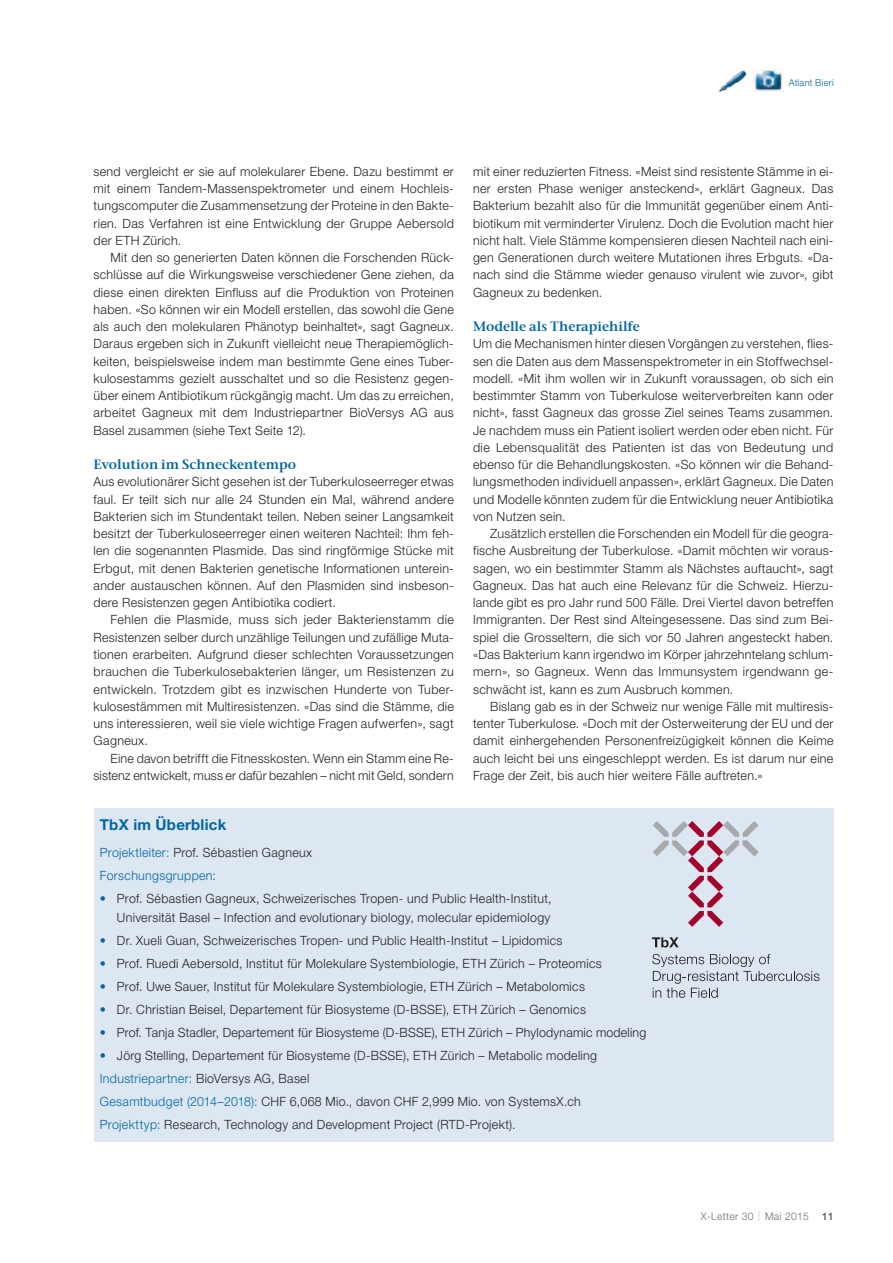
<style>
.page{position:relative;width:893px;height:1263px;background:#fff}
.page>*{position:absolute;margin:0;border:0;box-sizing:border-box;transform-origin:0 0}
.t1{font:700 15px "Helvetica Neue LT Std";letter-spacing:.015em;color:#0066a2}
.t2{font:600 13.5px "Stone Ser ITC Std";color:#0066a2}
.t3{font:300 12.75px/17.2px "Helvetica Neue LT Std";letter-spacing:.025em;color:#231f20;text-align:justify}
.t4{font:300 12.75px/23px "Helvetica Neue LT Std";letter-spacing:.03em;color:#0066a2}
.t5{font:300 10.5px "Helvetica Neue LT Std";letter-spacing:.03em;color:#6c6d70}
.t6{font:300 9.45px "Helvetica Neue LT Std";letter-spacing:.03em;color:#0066a2}
.s1{color:#231f20}
.s2{color:#0066a2}
.s3{color:#87898c}
.s4{font-weight:700}
</style>
<div class="page">
<img style="left:754px;top:70px;width:29px;height:21px">
<img style="left:718px;top:70px;width:29px;height:22px">
<div style="left:94px;top:809px;width:739px;height:333px;background:#dce7f2"></div>
<svg style="left:653px;top:821px;width:105px;height:106px"></svg>
<svg style="left:652px;top:937px;width:27px;height:10px"></svg>
<svg style="left:652px;top:954px;width:167px;height:44px"></svg>
<p class="t6" style="left:789px;top:79px;width:46px">Atlant Bieri</p>
<p class="t3" style="left:94px;top:164px;width:362px">send vergleicht er sie auf molekularer Ebene. Dazu bestimmt er mit einem Tandem-Massenspektrometer und einem Hochleis&shy;tungscomputer die Zusammensetzung der Proteine in den Bakte&shy;rien. Das Verfahren ist eine Entwicklung der Gruppe Aebersold der ETH Zürich.</p>
<p class="t3" style="left:94px;top:250px;width:362px;text-indent:17px">Mit den so generierten Daten können die Forschenden Rück&shy;schlüsse auf die Wirkungsweise verschiedener Gene ziehen, da diese einen direkten Einfluss auf die Produktion von Proteinen haben. «So können wir ein Modell erstellen, das sowohl die Gene als auch den molekularen Phänotyp beinhaltet», sagt Gagneux.<br>Daraus ergeben sich in Zukunft vielleicht neue Therapiemöglich&shy;keiten, beispielsweise indem man bestimmte Gene eines Tuber&shy;kulosestamms gezielt ausschaltet und so die Resistenz gegen&shy;über einem Antibiotikum rückgängig macht. Um das zu erreichen, arbeitet Gagneux mit dem Industriepartner BioVersys AG aus Basel zusammen (siehe Text Seite 12).</p>
<p class="t2" style="left:94px;top:459px;width:204px">Evolution im Schneckentempo</p>
<p class="t3" style="left:94px;top:474px;width:362px">Aus evolutionärer Sicht gesehen ist der Tuberkuloseerreger etwas faul. Er teilt sich nur alle 24 Stunden ein Mal, während andere Bakterien sich im Stundentakt teilen. Neben seiner Langsamkeit besitzt der Tuberkuloseerreger einen weiteren Nachteil: Ihm feh&shy;len die sogenannten Plasmide. Das sind ringförmige Stücke mit Erbgut, mit denen Bakterien genetische Informationen unterein&shy;ander austauschen können. Auf den Plasmiden sind insbeson&shy;dere Resistenzen gegen Antibiotika codiert.</p>
<p class="t3" style="left:94px;top:612px;width:362px;text-indent:17px">Fehlen die Plasmide, muss sich jeder Bakterienstamm die Resistenzen selber durch unzählige Teilungen und zufällige Muta&shy;tionen erarbeiten. Aufgrund dieser schlechten Voraussetzungen brauchen die Tuberkulosebakterien länger, um Resistenzen zu entwickeln. Trotzdem gibt es inzwischen Hunderte von Tuber&shy;kulosestämmen mit Multiresistenzen. «Das sind die Stämme, die uns interessieren, weil sie viele wichtige Fragen aufwerfen», sagt Gagneux.</p>
<p class="t3" style="left:94px;top:750px;width:362px;text-align:right">Eine davon betrifft die Fitnesskosten. Wenn ein Stamm eine Re&shy;sistenz entwickelt, muss er dafür bezahlen – nicht mit Geld, sondern</p>
<p class="t3" style="left:473px;top:164px;width:362px">mit einer reduzierten Fitness. «Meist sind resistente Stämme in ei&shy;ner ersten Phase weniger ansteckend», erklärt Gagneux. Das Bakterium bezahlt also für die Immunität gegenüber einem Anti&shy;biotikum mit verminderter Virulenz. Doch die Evolution macht hier nicht halt. Viele Stämme kompensieren diesen Nachteil nach eini&shy;gen Generationen durch weitere Mutationen ihres Erbguts. «Da&shy;nach sind die Stämme wieder genauso virulent wie zuvor», gibt Gagneux zu bedenken.</p>
<p class="t2" style="left:473px;top:321px;width:168px">Modelle als Therapiehilfe</p>
<p class="t3" style="left:473px;top:336px;width:362px">Um die Mechanismen hinter diesen Vorgängen zu verstehen, flies&shy;sen die Daten aus dem Massenspektrometer in ein Stoffwechsel&shy;modell. «Mit ihm wollen wir in Zukunft voraussagen, ob sich ein bestimmter Stamm von Tuberkulose weiterverbreiten kann oder nicht», fasst Gagneux das grosse Ziel seines Teams zusammen.<br>Je nachdem muss ein Patient isoliert werden oder eben nicht. Für die Lebensqualität des Patienten ist das von Bedeutung und ebenso für die Behandlungskosten. «So können wir die Behand&shy;lungsmethoden individuell anpassen», erklärt Gagneux. Die Daten und Modelle könnten zudem für die Entwicklung neuer Antibiotika von Nutzen sein.</p>
<p class="t3" style="left:473px;top:526px;width:362px;text-indent:17px">Zusätzlich erstellen die Forschenden ein Modell für die geogra&shy;fische Ausbreitung der Tuberkulose. «Damit möchten wir voraus&shy;sagen, wo ein bestimmter Stamm als Nächstes auftaucht», sagt Gagneux. Das hat auch eine Relevanz für die Schweiz. Hierzu&shy;lande gibt es pro Jahr rund 500 Fälle. Drei Viertel davon betreffen Immigranten. Der Rest sind Alteingesessene. Das sind zum Bei&shy;spiel die Grosseltern, die sich vor 50 Jahren angesteckt haben. «Das Bakterium kann irgendwo im Körper jahrzehntelang schlum&shy;mern», so Gagneux. Wenn das Immunsystem irgendwann ge&shy;schwächt ist, kann es zum Ausbruch kommen.</p>
<p class="t3" style="left:473px;top:699px;width:362px;text-indent:17px">Bislang gab es in der Schweiz nur wenige Fälle mit multiresis&shy;tenter Tuberkulose. «Doch mit der Osterweiterung der EU und der damit einhergehenden Personenfreizügigkeit können die Keime auch leicht bei uns eingeschleppt werden. Es ist darum nur eine Frage der Zeit, bis auch hier weitere Fälle auftreten.»</p>
<p class="t1" style="left:100px;top:819px;width:128px">TbX im Überblick</p>
<p class="t4" style="left:100px;top:842px;width:214px">Projektleiter: <span class="s1">Prof. Sébastien Gagneux<br></span>Forschungsgruppen:</p>
<p class="t3" style="left:100px;top:890px;width:453px;line-height:18.8px;text-align:right"><span class="s2">•</span> Prof. Sébastien Gagneux, Schweizerisches Tropen- und Public Health-Institut,<br>Universität Basel – Infection and evolutionary biology, molecular epidemiology</p>
<p class="t3" style="left:100px;top:933px;width:464px"><span class="s2">•</span> Dr. Xueli Guan, Schweizerisches Tropen- und Public Health-Institut – Lipidomics</p>
<p class="t3" style="left:100px;top:956px;width:503px"><span class="s2">•</span> Prof. Ruedi Aebersold, Institut für Molekulare Systembiologie, ETH Zürich – Proteomics</p>
<p class="t3" style="left:100px;top:979px;width:487px"><span class="s2">•</span> Prof. Uwe Sauer, Institut für Molekulare Systembiologie, ETH Zürich – Metabolomics</p>
<p class="t3" style="left:100px;top:1002px;width:488px"><span class="s2">•</span> Dr. Christian Beisel, Departement für Biosysteme (D-BSSE), ETH Zürich – Genomics</p>
<p class="t3" style="left:100px;top:1025px;width:548px"><span class="s2">•</span> Prof. Tanja Stadler, Departement für Biosysteme (D-BSSE), ETH Zürich – Phylodynamic modeling</p>
<p class="t3" style="left:100px;top:1045px;width:498px;line-height:23px;text-align:left"><span class="s2">•</span> Jörg Stelling, Departement für Biosysteme (D-BSSE), ETH Zürich – Metabolic modeling <span class="s2">Industriepartner:</span> BioVersys AG, Basel<br><span class="s2">Gesamtbudget (2014–2018):</span> CHF 6,068 Mio., davon CHF 2,999 Mio. von SystemsX.ch <span class="s2">Projekttyp:</span> Research, Technology and Development Project (RTD-Projekt).</p>
<p class="t5" style="left:701px;top:1212px;width:134px">X-Letter 30 <span class="s3">|</span> Mai 2015 <span class="s4">11</span></p>
</div>
